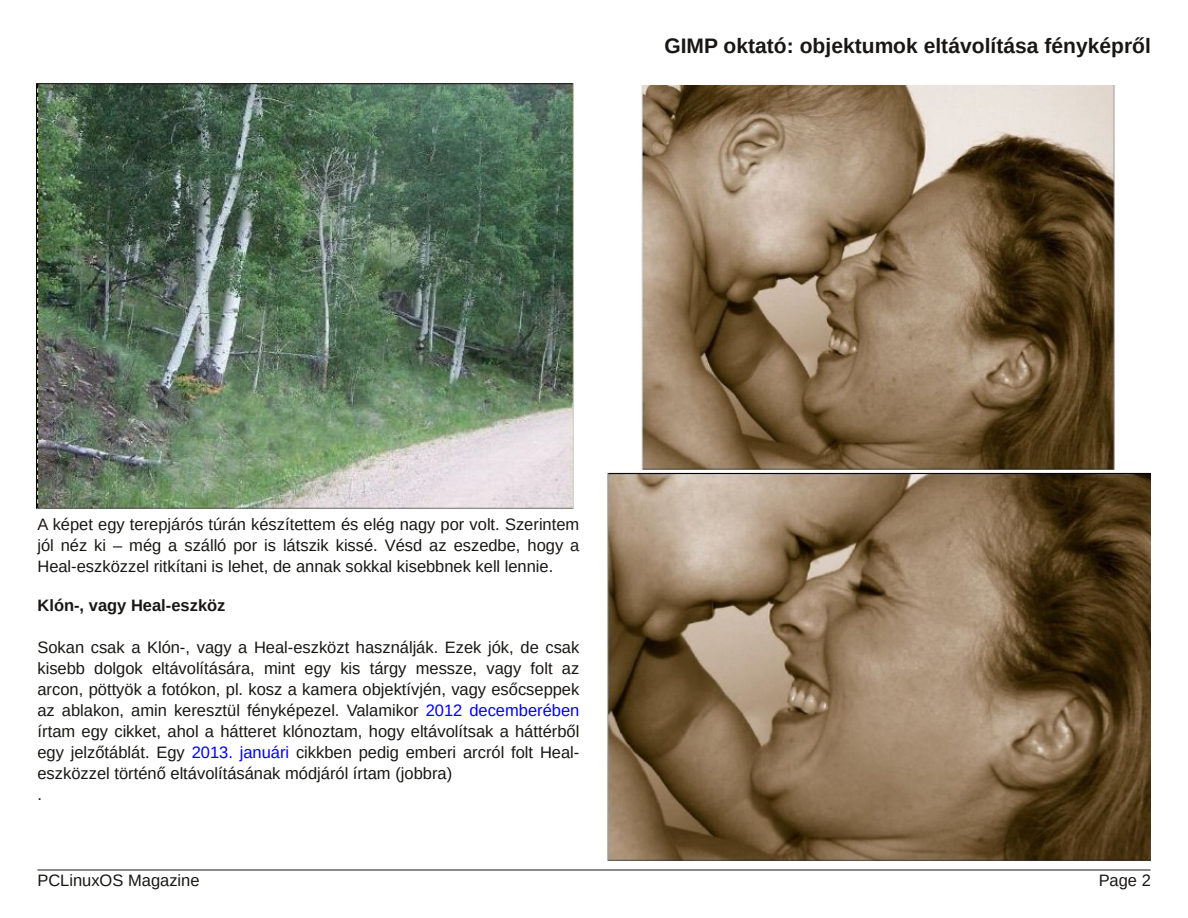
<style>
.page{position:relative;width:1188px;height:918px;background:#fff}
.page>*{position:absolute;margin:0;border:0;box-sizing:border-box;transform-origin:0 0}
.t1{font:700 21px "Liberation Sans";color:#181715}
.t2{font:16.5px/21px "Liberation Sans";color:#181715;text-align:justify}
.t3{font:700 16.5px "Liberation Sans";color:#181715}
.s1{color:#00f}
</style>
<div class="page">
<hr style="left:38px;top:870px;width:1112px;height:1px;background:#181715">
<img style="left:36px;top:83px;width:538px;height:426px">
<img style="left:607px;top:85px;width:544px;height:777px">
<p class="t1" style="left:664px;top:34px;width:488px">GIMP oktató: objektumok eltávolítása fényképről</p>
<p class="t2" style="left:38px;top:514px;width:543px">A képet egy terepjárós túrán készítettem és elég nagy por volt. Szerintem jól néz ki – még a szálló por is látszik kissé. Vésd az eszedbe, hogy a Heal-eszközzel ritkítani is lehet, de annak sokkal kisebbnek kell lennie.</p>
<p class="t3" style="left:38px;top:596px;width:189px">Klón-, vagy Heal-eszköz</p>
<p class="t2" style="left:38px;top:636px;width:543px;text-align:left">Sokan csak a Klón-, vagy a Heal-eszközt használják. Ezek jók, de csak kisebb dolgok eltávolítására, mint egy kis tárgy messze, vagy folt az arcon, pöttyök a fotókon, pl. kosz a kamera objektívjén, vagy esőcseppek az ablakon, amin keresztül fényképezel. Valamikor <span class="s1">2012 decemberében </span>írtam egy cikket, ahol a hátteret klónoztam, hogy eltávolítsak a háttérből egy jelzőtáblát. Egy <span class="s1">2013. januári</span> cikkben pedig emberi arcról folt Heal&shy;eszközzel történő eltávolításának módjáról írtam (jobbra)<br>.</p>
<p class="t2" style="left:38px;top:870px;width:164px">PCLinuxOS Magazine</p>
<p class="t2" style="left:1099px;top:870px;width:54px">Page 2</p>
</div>
